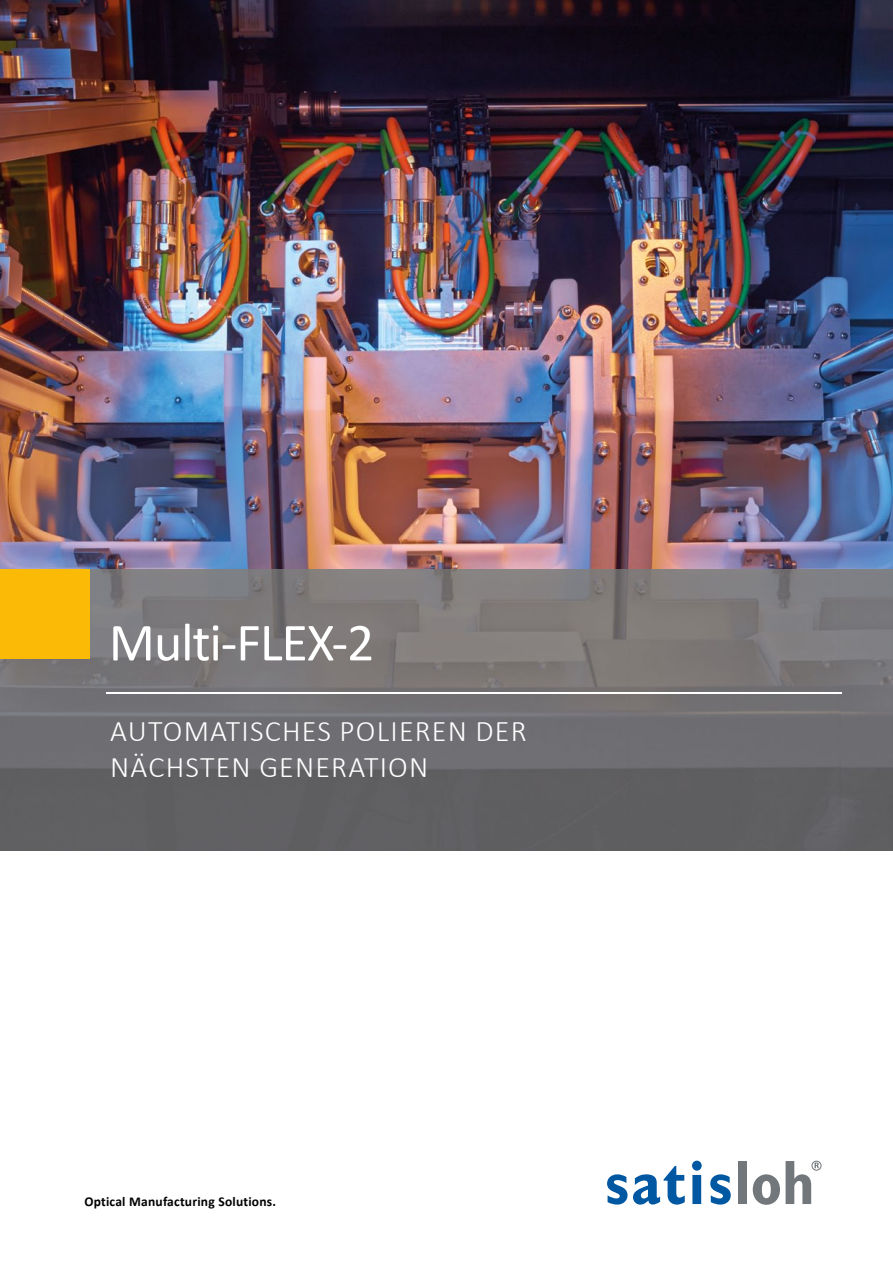
<style>
.page{position:relative;width:893px;height:1263px;background:#fff}
.page>*{position:absolute;margin:0;border:0;box-sizing:border-box;transform-origin:0 0}
.t1{font:54px "Calibri";letter-spacing:-.02em;color:#fff}
.t2{font:300 30px/36px "Calibri";letter-spacing:.04em;color:#fff}
.t3{font:700 13.5px "Calibri";letter-spacing:.015em;color:#000}
</style>
<div class="page">
<img style="left:0;top:0;width:893px;height:850px">
<div style="left:0;top:570px;width:89px;height:89px;background:#fbba05"></div>
<svg style="left:607px;top:1174px;width:20px;height:30px"></svg>
<svg style="left:633px;top:1166px;width:52px;height:38px"></svg>
<svg style="left:692px;top:1161px;width:10px;height:43px"></svg>
<svg style="left:710px;top:1174px;width:21px;height:30px"></svg>
<div style="left:738px;top:1161px;width:9px;height:43px;background:#71777a"></div>
<svg style="left:753px;top:1174px;width:27px;height:31px"></svg>
<svg style="left:786px;top:1161px;width:33px;height:43px"></svg>
<div style="left:811px;top:1161px;width:10px;height:10px;border:1px solid #71777a;border-radius:50%"></div>
<hr style="left:106px;top:692px;width:736px;height:1px;background:#fff">
<h1 class="t1" style="left:109px;top:605px;width:267px">Multi-FLEX-2</h1>
<p class="t2" style="left:110px;top:712px;width:418px">AUTOMATISCHES POLIEREN DER<br>NÄCHSTEN GENERATION</p>
<p class="t3" style="left:84px;top:1191px;width:193px">Optical Manufacturing Solutions.</p>
</div>
